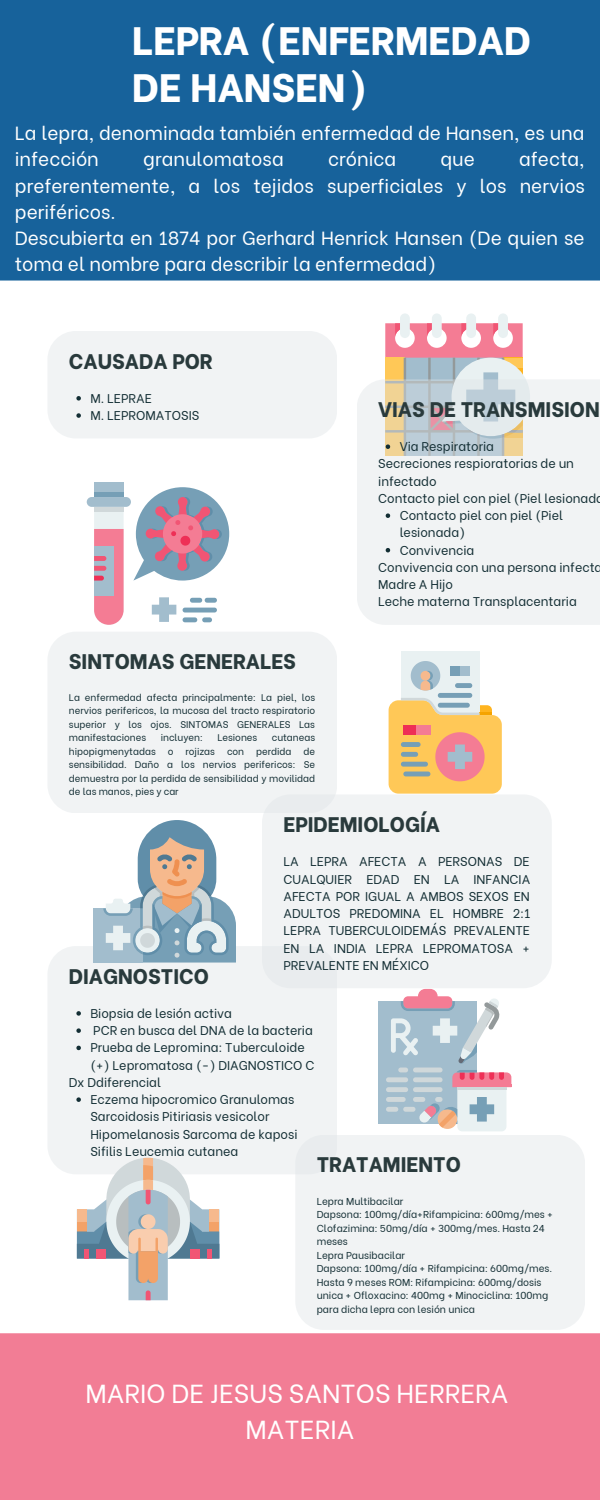
<style>
.page{position:relative;width:600px;height:1500px;background:#fff}
.page>*{position:absolute;margin:0;border:0;box-sizing:border-box;transform-origin:0 0}
.t1{font:800 39.5px/46.9px "Be Vietnam";color:#fff}
.t2{font:26px "Be Vietnam";color:#fff}
.t3{font:800 21.1px "Be Vietnam";color:#293a3c}
.t4{font:19px/26.2px "Be Vietnam";color:#fff}
.t5{font:12.6px/17.2px "Be Vietnam";color:#132e34}
.t6{font:10px/13.5px "Be Vietnam";color:#132e34}
.t7{font:9.6px/13.5px "Be Vietnam";color:#132e34;text-align:justify}
</style>
<div class="page">
<div style="left:400px;top:313px;width:10px;height:25px;background:#e9f1f2;border-radius:5px"></div>
<div style="left:432px;top:313px;width:10px;height:25px;background:#e9f1f2;border-radius:5px"></div>
<div style="left:466px;top:313px;width:10px;height:25px;background:#e9f1f2;border-radius:5px"></div>
<div style="left:498px;top:313px;width:10px;height:25px;background:#e9f1f2;border-radius:5px"></div>
<div style="left:87px;top:497px;width:44px;height:10px;background:#a2bdcd;border-radius:5px"></div>
<div style="left:94px;top:482px;width:30px;height:15px;background:#a2bdcd"></div>
<svg style="left:94px;top:512px;width:30px;height:113px;background:#dea0b2"></svg>
<svg style="left:152px;top:597px;width:24px;height:25px"></svg>
<div style="left:190px;top:598px;width:12px;height:5px;background:#769fb6;border-radius:2px"></div>
<div style="left:205px;top:598px;width:12px;height:5px;background:#769fb6;border-radius:2px"></div>
<div style="left:183px;top:608px;width:34px;height:5px;background:#769fb6;border-radius:2px"></div>
<div style="left:183px;top:617px;width:14px;height:5px;background:#769fb6;border-radius:2px"></div>
<div style="left:202px;top:617px;width:10px;height:5px;background:#769fb6;border-radius:2px"></div>
<div style="left:94px;top:492px;width:30px;height:5px;background:#769fb6"></div>
<div style="left:94px;top:507px;width:30px;height:5px;background:#d0d8da"></div>
<svg style="left:133px;top:487px;width:96px;height:94px"></svg>
<div style="left:0;top:0;width:600px;height:281px;background:#17629b"></div>
<div style="left:0;top:1333px;width:600px;height:167px;background:#f27d95"></div>
<div style="left:47px;top:331px;width:290px;height:107px;background:#f1f3f4;border-radius:28px"></div>
<svg style="left:76px;top:396px;width:5px;height:5px"></svg>
<svg style="left:76px;top:413px;width:5px;height:5px"></svg>
<div style="left:47px;top:632px;width:290px;height:181px;background:#f1f3f4;border-radius:28px"></div>
<div style="left:47px;top:946px;width:290px;height:228px;background:#f1f3f4;border-radius:28px"></div>
<svg style="left:76px;top:1011px;width:5px;height:5px"></svg>
<svg style="left:76px;top:1028px;width:5px;height:5px"></svg>
<svg style="left:76px;top:1046px;width:5px;height:4px"></svg>
<svg style="left:76px;top:1097px;width:5px;height:5px"></svg>
<div style="left:357px;top:380px;width:243px;height:245px;background:#f1f3f4"></div>
<svg style="left:385px;top:323px;width:145px;height:133px;background:#d8c6c5"></svg>
<svg style="left:386px;top:513px;width:4px;height:5px"></svg>
<svg style="left:386px;top:548px;width:4px;height:4px"></svg>
<div style="left:262px;top:794px;width:290px;height:194px;background:#f1f3f4;border-radius:28px"></div>
<div style="left:295px;top:1135px;width:290px;height:195px;background:#f1f3f4;border-radius:29px"></div>
<div style="left:401px;top:651px;width:79px;height:64px;background:#e9f1f2"></div>
<div style="left:450px;top:666px;width:20px;height:10px;background:#a2bdcd"></div>
<div style="left:450px;top:666px;width:10px;height:10px;background:#769fb6"></div>
<div style="left:455px;top:683px;width:17px;height:5px;background:#769fb6;border-radius:2px"></div>
<div style="left:438px;top:693px;width:34px;height:5px;background:#769fb6;border-radius:2px"></div>
<svg style="left:389px;top:698px;width:113px;height:96px;background:#f0bc79"></svg>
<svg style="left:411px;top:661px;width:29px;height:30px"></svg>
<div style="left:93px;top:908px;width:50px;height:55px;background:#a2bdcd"></div>
<svg style="left:103px;top:820px;width:133px;height:143px"></svg>
<div style="left:379px;top:1001px;width:98px;height:123px;background:#a2bdcd"></div>
<hr style="left:398px;top:1068px;width:10px;height:4px;background:#d0d8da;border-radius:2px">
<div style="left:386px;top:1077px;width:22px;height:5px;background:#d0d8da;border-radius:2px"></div>
<div style="left:386px;top:1087px;width:22px;height:5px;background:#d0d8da;border-radius:2px"></div>
<div style="left:386px;top:1097px;width:20px;height:5px;background:#d0d8da;border-radius:2px"></div>
<div style="left:386px;top:1107px;width:12px;height:5px;background:#d0d8da;border-radius:2px"></div>
<hr style="left:413px;top:1068px;width:30px;height:4px;background:#d0d8da;border-radius:2px">
<div style="left:413px;top:1077px;width:30px;height:5px;background:#d0d8da;border-radius:2px"></div>
<div style="left:413px;top:1087px;width:30px;height:5px;background:#d0d8da;border-radius:2px"></div>
<div style="left:413px;top:1097px;width:12px;height:5px;background:#d0d8da;border-radius:2px"></div>
<div style="left:403px;top:1107px;width:13px;height:5px;background:#d0d8da;border-radius:2px"></div>
<svg style="left:419px;top:1070px;width:92px;height:61px"></svg>
<hr style="left:457px;top:1087px;width:49px;height:3px;background:#d0d8da">
<svg style="left:391px;top:989px;width:109px;height:75px"></svg>
<svg style="left:77px;top:1158px;width:142px;height:142px"></svg>
<p class="t1" style="left:132px;top:13px;width:400px">LEPRA (ENFERMEDAD<br>DE HANSEN)</p>
<p class="t4" style="left:15px;top:118px;width:571px">La lepra, denominada también enfermedad de Hansen, es una infección</p>
<p class="t4" style="left:143px;top:144px;width:142px">granulomatosa</p>
<p class="t4" style="left:328px;top:144px;width:70px">crónica</p>
<p class="t4" style="left:440px;top:144px;width:36px">que</p>
<p class="t4" style="left:15px;top:144px;width:572px;text-align:justify;text-indent:504px">afecta, preferentemente, a los tejidos superficiales y los nervios periféricos.</p>
<p class="t4" style="left:15px;top:223px;width:571px">Descubierta en 1874 por Gerhard Henrick Hansen (De quien se toma el nombre para describir la enfermedad)</p>
<p class="t3" style="left:69px;top:343px;width:145px">CAUSADA POR</p>
<p class="t5" style="left:90px;top:388px;width:63px">M. LEPRAE</p>
<p class="t5" style="left:90px;top:406px;width:110px">M. LEPROMATOSIS</p>
<p class="t3" style="left:69px;top:644px;width:229px">SINTOMAS GENERALES</p>
<p class="t7" style="left:69px;top:690px;width:248px">La enfermedad afecta principalmente: La piel, los nervios perifericos, la mucosa del tracto respiratorio superior y los ojos. SINTOMAS GENERALES Las manifestaciones</p>
<p class="t7" style="left:161px;top:730px;width:44px">incluyen:</p>
<p class="t7" style="left:217px;top:730px;width:41px">Lesiones</p>
<p class="t7" style="left:69px;top:730px;width:248px;text-indent:203px">cutaneas hipopigmenytadas o rojizas con perdida de sensibilidad. Daño a los nervios perifericos: Se demuestra por la perdida de sensibilidad y movilidad de las manos, pies y car</p>
<p class="t3" style="left:378px;top:392px;width:223px">VIAS DE TRANSMISION</p>
<p class="t5" style="left:400px;top:437px;width:96px">Via Respiratoria</p>
<p class="t5" style="left:378px;top:454px;width:197px">Secreciones respioratorias de un infectado</p>
<p class="t5" style="left:378px;top:488px;width:227px">Contacto piel con piel (Piel lesionada</p>
<p class="t5" style="left:400px;top:506px;width:165px">Contacto piel con piel (Piel lesionada)</p>
<p class="t5" style="left:400px;top:540px;width:76px">Convivencia</p>
<p class="t5" style="left:378px;top:557px;width:226px">Convivencia con una persona infecta</p>
<p class="t5" style="left:378px;top:575px;width:76px">Madre A Hijo</p>
<p class="t5" style="left:378px;top:592px;width:200px">Leche materna Transplacentaria</p>
<p class="t3" style="left:283px;top:807px;width:158px">EPIDEMIOLOGÍA</p>
<p class="t5" style="left:283px;top:852px;width:248px;text-align:justify">LA LEPRA AFECTA A PERSONAS DE CUALQUIER EDAD EN LA INFANCIA AFECTA POR IGUAL A AMBOS SEXOS EN ADULTOS PREDOMINA EL HOMBRE 2:1<br>LEPRA TUBERCULOIDEMÁS PREVALENTE EN LA INDIA LEPRA LEPROMATOSA + PREVALENTE EN MÉXICO</p>
<p class="t3" style="left:69px;top:958px;width:142px">DIAGNOSTICO</p>
<p class="t5" style="left:90px;top:1003px;width:143px">Biopsia de lesión activa</p>
<p class="t5" style="left:93px;top:1021px;width:221px">PCR en busca del DNA de la bacteria</p>
<p class="t5" style="left:90px;top:1038px;width:226px">Prueba de Lepromina: Tuberculoide (+) Lepromatosa (-) DIAGNOSTICO C</p>
<p class="t5" style="left:90px;top:1090px;width:209px">Eczema hipocromico Granulomas<br>Sarcoidosis Pitiriasis vesicolor<br>Hipomelanosis Sarcoma de kaposi<br>Sifilis Leucemia cutanea</p>
<p class="t5" style="left:69px;top:1072px;width:94px">Dx Ddiferencial</p>
<p class="t3" style="left:317px;top:1147px;width:146px">TRATAMIENTO</p>
<p class="t6" style="left:317px;top:1193px;width:88px">Lepra Multibacilar</p>
<p class="t6" style="left:317px;top:1207px;width:238px">Dapsona: 100mg/día+Rifampicina: 600mg/mes +<br>Clofazimina: 50mg/día + 300mg/mes. Hasta 24 meses</p>
<p class="t6" style="left:317px;top:1247px;width:90px">Lepra Pausibacilar</p>
<p class="t6" style="left:317px;top:1261px;width:237px">Dapsona: 100mg/día + Rifampicina: 600mg/mes.<br>Hasta 9 meses ROM: Rifampicina: 600mg/dosis unica + Ofloxacino: 400mg + Minociclina: 100mg para dicha lepra con lesión unica</p>
<p class="t2" style="left:85px;top:1372px;width:425px">MARIO DE JESUS SANTOS HERRERA</p>
<p class="t2" style="left:246px;top:1408px;width:110px">MATERIA</p>
</div>
